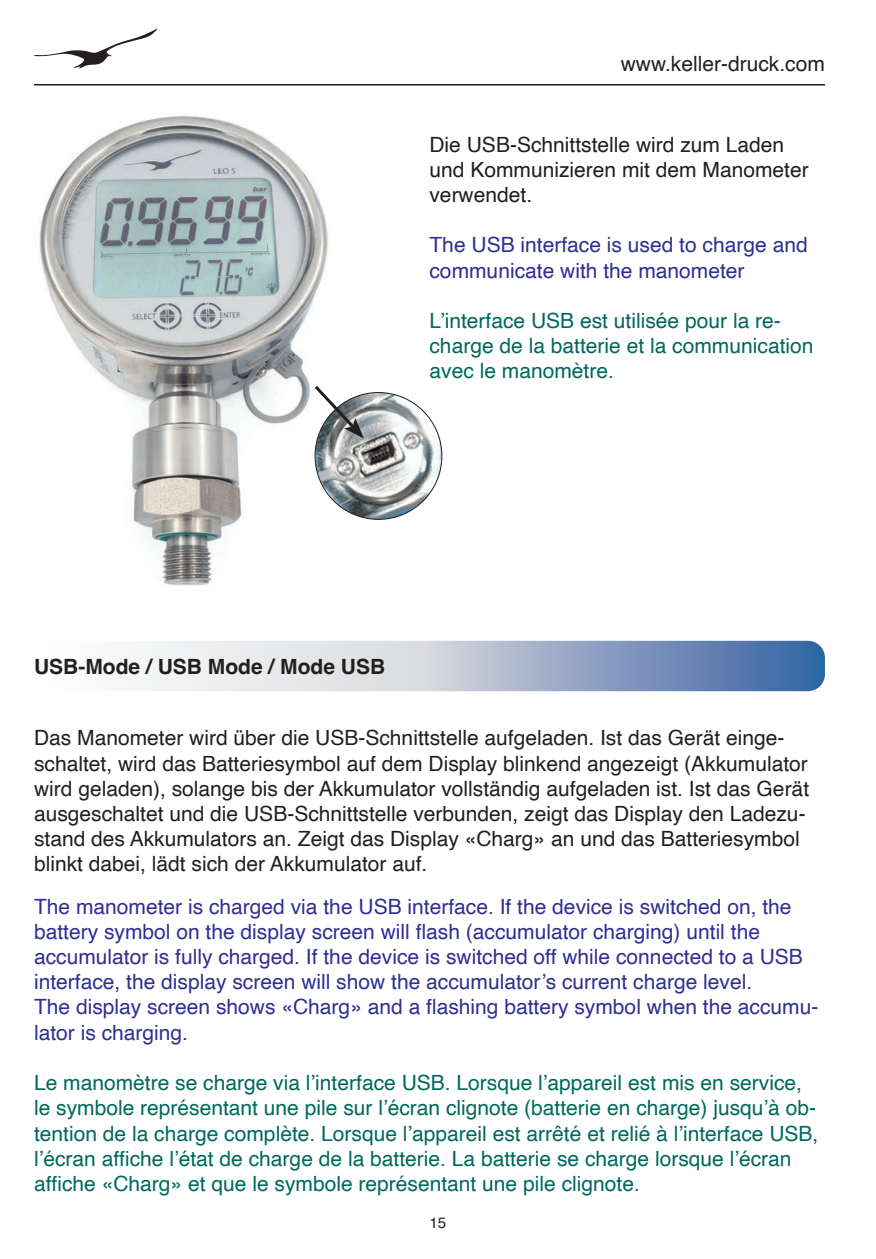
<style>
.page{position:relative;width:876px;height:1259px;background:#fff}
.page>*{position:absolute;margin:0;border:0;box-sizing:border-box;transform-origin:0 0}
.t1{font:21px/25.2px "Helvetica";color:#231f20}
.t2{font:21px/25.2px "Helvetica";color:#00695d}
.t3{font:21px/25.2px "Helvetica";color:#2e3092}
.t4{font:700 21px "Helvetica";color:#231f20}
.t5{font:15px "Helvetica";color:#231f20}
</style>
<div class="page">
<hr style="left:34px;top:84px;width:791px;height:1px;background:#231f20">
<svg style="left:34px;top:29px;width:123px;height:40px"></svg>
<svg style="left:143px;top:641px;width:682px;height:50px"></svg>
<img style="left:39px;top:115px;width:317px;height:471px">
<img style="left:315px;top:392px;width:127px;height:127px;border-radius:63px">
<svg style="left:312px;top:383px;width:52px;height:55px"></svg>
<p class="t1" style="left:621px;top:51px;width:206px">www.keller-druck.com</p>
<p class="t1" style="left:429px;top:132px;width:381px">Die USB-Schnittstelle wird zum Laden und Kommunizieren mit dem Manometer verwendet.</p>
<p class="t3" style="left:429px;top:233px;width:380px">The USB interface is used to charge and communicate with the manometer</p>
<p class="t2" style="left:429px;top:309px;width:386px">L’interface USB est utilisée pour la re&shy;charge de la batterie et la communication avec le manomètre.</p>
<p class="t4" style="left:34px;top:653px;width:353px">USB-Mode / USB Mode / Mode USB</p>
<p class="t1" style="left:34px;top:726px;width:777px">Das Manometer wird über die USB-Schnittstelle aufgeladen. Ist das Gerät einge&shy;schaltet, wird das Batteriesymbol auf dem Display blinkend angezeigt (Akkumulator wird geladen), solange bis der Akkumulator vollständig aufgeladen ist. Ist das Gerät ausgeschaltet und die USB-Schnittstelle verbunden, zeigt das Display den Ladezu&shy;stand des Akkumulators an. Zeigt das Display «Charg» an und das Batteriesymbol blinkt dabei, lädt sich der Akkumulator auf.</p>
<p class="t3" style="left:34px;top:894px;width:786px">The manometer is charged via the USB interface. If the device is switched on, the battery symbol on the display screen will flash (accumulator charging) until the accumulator is fully charged. If the device is switched off while connected to a USB interface, the display screen will show the accumulator’s current charge level.<br>The display screen shows «Charg» and a flashing battery symbol when the accumu&shy;lator is charging.</p>
<p class="t2" style="left:34px;top:1070px;width:786px">Le manomètre se charge via l’interface USB. Lorsque l’appareil est mis en service, le symbole représentant une pile sur l’écran clignote (batterie en charge) jusqu’à ob&shy;tention de la charge complète. Lorsque l’appareil est arrêté et relié à l’interface USB, l’écran affiche l’état de charge de la batterie. La batterie se charge lorsque l’écran affiche «Charg» et que le symbole représentant une pile clignote.</p>
<p class="t5" style="left:430px;top:1210px;width:18px">15</p>
</div>
